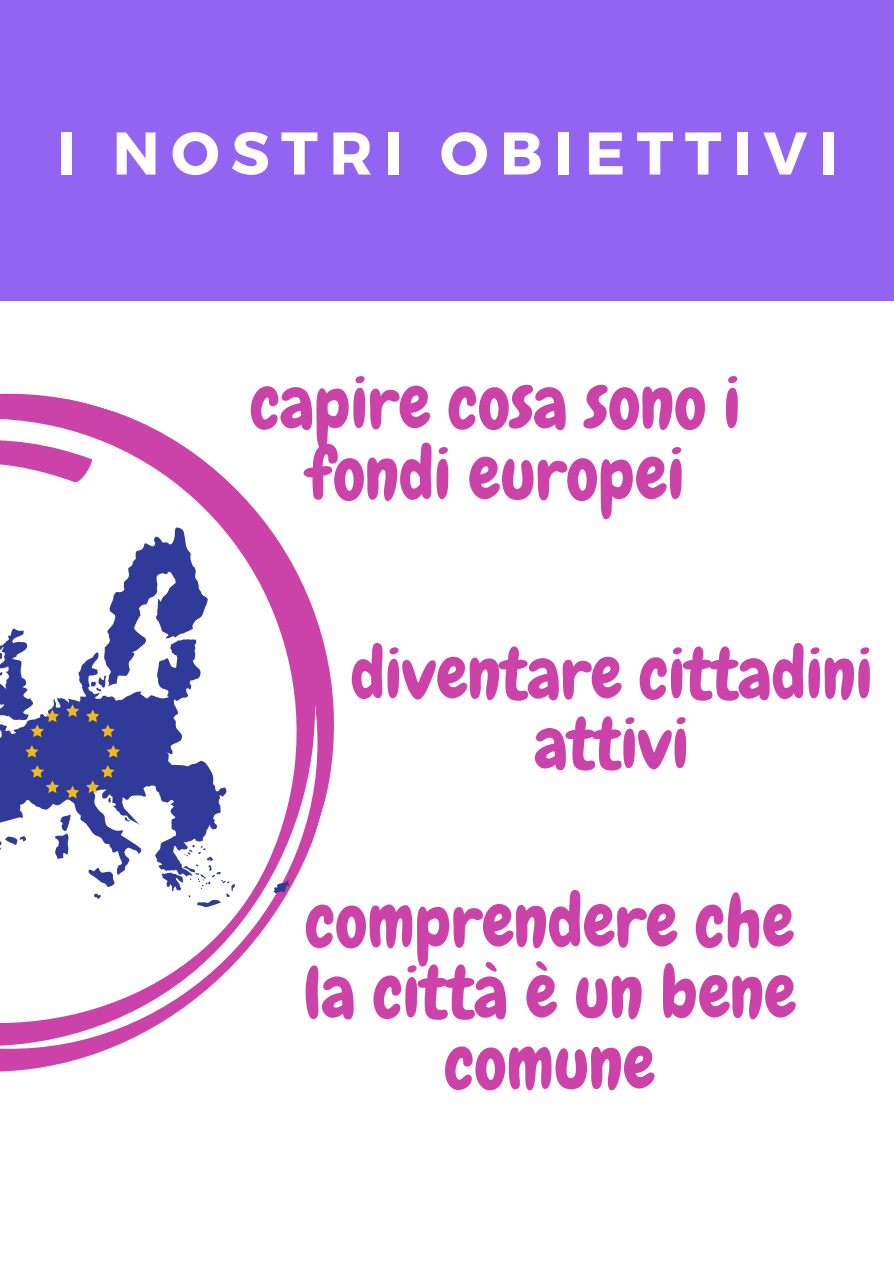
<style>
.page{position:relative;width:894px;height:1264px;background:#fff}
.page>*{position:absolute;margin:0;border:0;box-sizing:border-box;transform-origin:0 0}
.t1{font:72.15px/70.9px "Chewy";color:#cb42a8;text-align:center}
.t2{font:70.65px/69.8px "Chewy";color:#cb42a8;text-align:center}
.t3{font:700 60px "Montserrat";letter-spacing:.19em;color:#fff}
</style>
<div class="page">
<div style="left:0;top:0;width:893px;height:301px;background:#9363f1"></div>
<svg style="left:0;top:393px;width:334px;height:679px"></svg>
<svg style="left:0;top:639px;width:227px;height:238px"></svg>
<svg style="left:0;top:835px;width:26px;height:14px"></svg>
<svg style="left:53px;top:814px;width:18px;height:45px"></svg>
<svg style="left:94px;top:893px;width:7px;height:6px"></svg>
<svg style="left:87px;top:866px;width:29px;height:21px"></svg>
<svg style="left:66px;top:704px;width:13px;height:13px"></svg>
<svg style="left:106px;top:745px;width:14px;height:12px"></svg>
<svg style="left:86px;top:709px;width:28px;height:28px"></svg>
<svg style="left:66px;top:785px;width:13px;height:13px"></svg>
<svg style="left:25px;top:745px;width:14px;height:12px"></svg>
<svg style="left:0;top:628px;width:59px;height:109px"></svg>
<svg style="left:31px;top:765px;width:28px;height:28px"></svg>
<svg style="left:124px;top:817px;width:6px;height:4px"></svg>
<svg style="left:86px;top:765px;width:28px;height:38px"></svg>
<svg style="left:90px;top:526px;width:118px;height:165px"></svg>
<svg style="left:161px;top:845px;width:74px;height:62px"></svg>
<svg style="left:272px;top:877px;width:17px;height:17px"></svg>
<p class="t3" style="left:57px;top:114px;width:782px">I NOSTRI OBIETTIVI</p>
<p class="t1" style="left:250px;top:368px;width:492px">capire cosa sono i fondi europei</p>
<p class="t2" style="left:350px;top:639px;width:523px">diventare cittadini attivi</p>
<p class="t1" style="left:303px;top:886px;width:494px">comprendere che la città è un bene comune</p>
</div>
